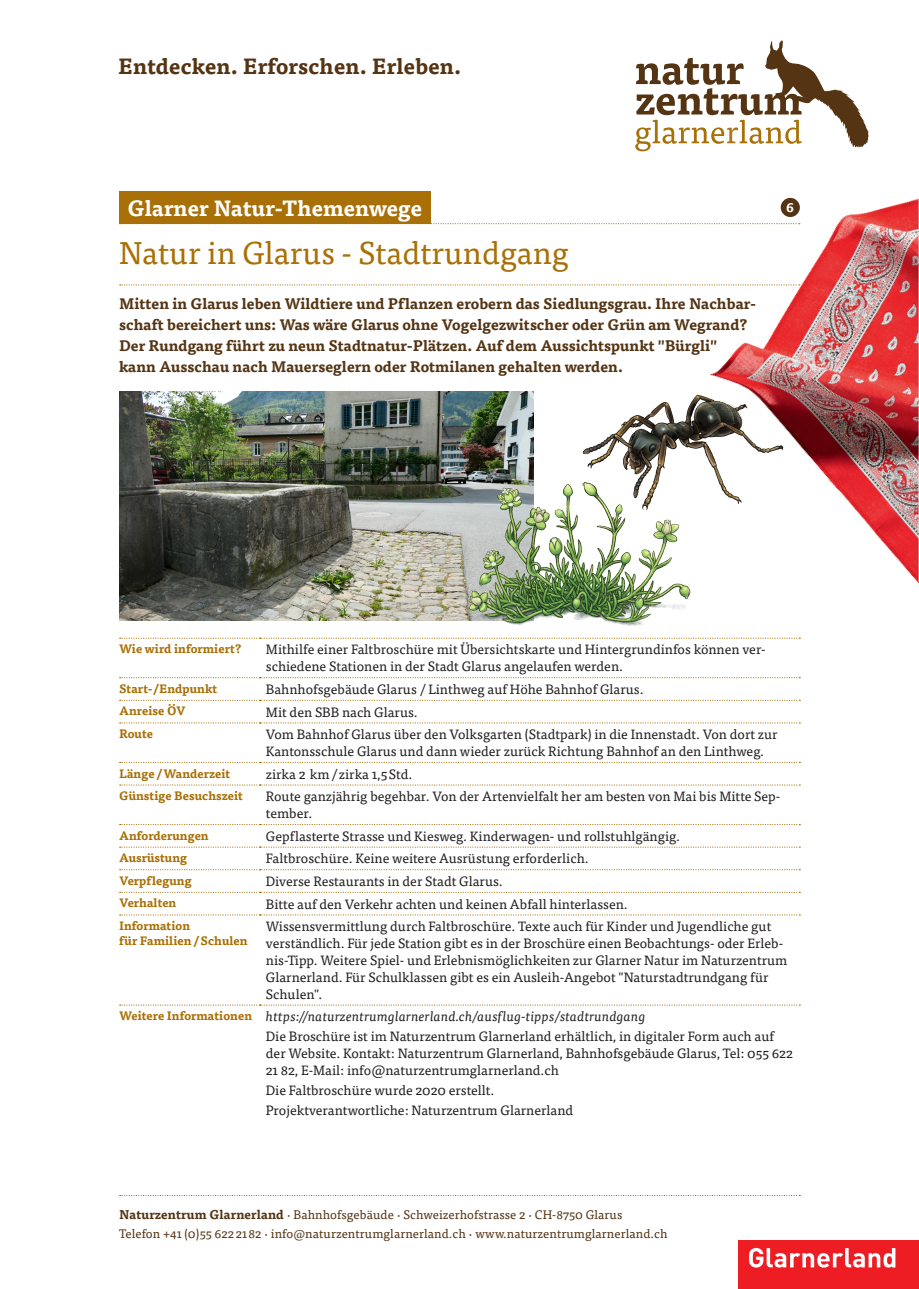
<style>
.page{position:relative;width:919px;height:1289px;background:#fff}
.page>*{position:absolute;margin:0;border:0;box-sizing:border-box;transform-origin:0 0}
._01_Haupttitel{font:31.5px "Tisa OT";color:#a87006}
._10_Claim__Kopf{font:700 21.75px "Tisa OT";letter-spacing:.005em;color:#543413}
._00_Infoblatt{font:700 21.75px "Tisa OT";color:#fff}
._03_Lead{font:700 15px "Tisa OT";color:#543413}
._09_Tabelle_GS{font:13.5px/16.8px "Tisa OT";color:#231f20}
._09_Tabelle_GS-2{font:italic 13.5px "Tisa OT";letter-spacing:.01em;color:#231f20}
._02_Zusatz_Haupttite{font:700 12.75px "Tisa OT";color:#fff}
.t1{font:12.3px/18.3px "Tisa OT";letter-spacing:.005em;color:#543413}
._09_Tabelle_GS-3{font:700 12px/15px "Tisa OT";color:#a87006}
.s1{font-weight:700;font-size:12.6px}
.s2{font-size:11.25px}
</style>
<div class="page">
<div style="left:738px;top:1240px;width:180px;height:48px;background:#ee1d23"></div>
<svg style="left:749px;top:1247px;width:146px;height:20px"></svg>
<svg style="left:430px;top:223px;width:182px;height:1px"></svg>
<svg style="left:120px;top:284px;width:492px;height:1px"></svg>
<svg style="left:120px;top:637px;width:680px;height:1px"></svg>
<svg style="left:120px;top:677px;width:680px;height:1px"></svg>
<svg style="left:120px;top:699px;width:680px;height:2px"></svg>
<svg style="left:120px;top:722px;width:680px;height:1px"></svg>
<svg style="left:120px;top:761px;width:680px;height:2px"></svg>
<svg style="left:120px;top:784px;width:680px;height:1px"></svg>
<svg style="left:120px;top:824px;width:680px;height:1px"></svg>
<svg style="left:120px;top:846px;width:680px;height:1px"></svg>
<svg style="left:120px;top:869px;width:680px;height:1px"></svg>
<svg style="left:120px;top:891px;width:680px;height:1px"></svg>
<svg style="left:120px;top:914px;width:680px;height:1px"></svg>
<svg style="left:120px;top:1004px;width:680px;height:1px"></svg>
<div style="left:119px;top:191px;width:311px;height:33px;background:#a87006"></div>
<img style="left:119px;top:391px;width:414px;height:229px">
<img style="left:448px;top:459px;width:247px;height:180px">
<img style="left:575px;top:434px;width:38px;height:80px">
<img style="left:613px;top:151px;width:305px;height:479px">
<svg style="left:635px;top:40px;width:234px;height:111px"></svg>
<p class="_10_Claim__Kopf" style="left:118px;top:53px;width:345px">Entdecken. Erforschen. Erleben.</p>
<p class="_00_Infoblatt" style="left:128px;top:194px;width:296px">Glarner Natur-Themenwege</p>
<p class="_02_Zusatz_Haupttite" style="left:786px;top:199px;width:9px">6</p>
<p class="_01_Haupttitel" style="left:119px;top:234px;width:451px">Natur in Glarus - Stadtrundgang</p>
<p class="_03_Lead" style="left:119px;top:294px;width:638px">Mitten in Glarus leben Wildtiere und Pflanzen erobern das Siedlungsgrau. Ihre Nachbar-</p>
<p class="_03_Lead" style="left:119px;top:315px;width:629px">schaft bereichert uns: Was wäre Glarus ohne Vogelgezwitscher oder Grün am Wegrand?</p>
<p class="_03_Lead" style="left:119px;top:336px;width:599px">Der Rundgang führt zu neun Stadtnatur-Plätzen. Auf dem Aussichtspunkt "Bürgli"</p>
<p class="_03_Lead" style="left:119px;top:357px;width:505px">kann Ausschau nach Mauerseglern oder Rotmilanen gehalten werden.</p>
<p class="_09_Tabelle_GS-3" style="left:119px;top:642px;width:124px">Wie wird informiert?</p>
<p class="_09_Tabelle_GS" style="left:266px;top:641px;width:501px">Mithilfe einer Faltbroschüre mit Übersichtskarte und Hintergrundinfos können ver&shy;schiedene Stationen in der Stadt Glarus angelaufen werden.</p>
<p class="_09_Tabelle_GS-3" style="left:119px;top:681px;width:100px">Start-/Endpunkt</p>
<p class="_09_Tabelle_GS" style="left:266px;top:681px;width:379px">Bahnhofsgebäude Glarus / Linthweg auf Höhe Bahnhof Glarus.</p>
<p class="_09_Tabelle_GS-3" style="left:119px;top:704px;width:68px">Anreise ÖV</p>
<p class="_09_Tabelle_GS" style="left:266px;top:703px;width:153px">Mit den SBB nach Glarus.</p>
<p class="_09_Tabelle_GS-3" style="left:119px;top:726px;width:35px">Route</p>
<p class="_09_Tabelle_GS" style="left:266px;top:726px;width:513px">Vom Bahnhof Glarus über den Volksgarten (Stadtpark) in die Innenstadt. Von dort zur<br>Kantonsschule Glarus und dann wieder zurück Richtung Bahnhof an den Linthweg.</p>
<p class="_09_Tabelle_GS-3" style="left:119px;top:766px;width:113px">Länge/Wanderzeit</p>
<p class="_09_Tabelle_GS" style="left:266px;top:765px;width:148px">zirka 2 km/ zirka 1,5Std.</p>
<p class="_09_Tabelle_GS-3" style="left:119px;top:788px;width:125px">Günstige Besuchszeit</p>
<p class="_09_Tabelle_GS" style="left:266px;top:788px;width:516px">Route ganzjährig begehbar. Von der Artenvielfalt her am besten von Mai bis Mitte Sep&shy;tember.</p>
<p class="_09_Tabelle_GS-3" style="left:119px;top:828px;width:91px">Anforderungen</p>
<p class="_09_Tabelle_GS" style="left:266px;top:827px;width:415px">Gepflasterte Strasse und Kiesweg. Kinderwagen- und rollstuhlgängig.</p>
<p class="_09_Tabelle_GS-3" style="left:119px;top:851px;width:70px">Ausrüstung</p>
<p class="_09_Tabelle_GS" style="left:266px;top:850px;width:324px">Faltbroschüre. Keine weitere Ausrüstung erforderlich.</p>
<p class="_09_Tabelle_GS-3" style="left:119px;top:873px;width:74px">Verpflegung</p>
<p class="_09_Tabelle_GS" style="left:266px;top:873px;width:238px">Diverse Restaurants in der Stadt Glarus.</p>
<p class="_09_Tabelle_GS-3" style="left:119px;top:896px;width:59px">Verhalten</p>
<p class="_09_Tabelle_GS" style="left:266px;top:895px;width:363px">Bitte auf den Verkehr achten und keinen Abfall hinterlassen.</p>
<p class="_09_Tabelle_GS-3" style="left:119px;top:918px;width:130px">Information<br>für Familien/Schulen</p>
<p class="_09_Tabelle_GS" style="left:266px;top:918px;width:523px">Wissensvermittlung durch Faltbroschüre. Texte auch für Kinder und Jugendliche gut verständlich. Für jede Station gibt es in der Broschüre einen Beobachtungs- oder Erleb&shy;nis-Tipp. Weitere Spiel- und Erlebnismöglichkeiten zur Glarner Natur im Naturzentrum Glarnerland. Für Schulklassen gibt es ein Ausleih-Angebot "Naturstadtrundgang für Schulen".</p>
<p class="_09_Tabelle_GS-3" style="left:119px;top:1008px;width:134px">Weitere Informationen</p>
<p class="_09_Tabelle_GS-2" style="left:266px;top:1008px;width:381px">https://naturzentrumglarnerland.ch/ausflug-tipps/stadtrundgang</p>
<p class="_09_Tabelle_GS" style="left:266px;top:1028px;width:528px">Die Broschüre ist im Naturzentrum Glarnerland erhältlich, in digitaler Form auch auf der Website. Kontakt: Naturzentrum Glarnerland, Bahnhofsgebäude Glarus, Tel: 055 622<br>21 82, E-Mail: info@naturzentrumglarnerland.ch</p>
<p class="_09_Tabelle_GS" style="left:266px;top:1082px;width:230px">Die Faltbroschüre wurde 2020 erstellt.</p>
<p class="_09_Tabelle_GS" style="left:266px;top:1102px;width:309px">Projektverantwortliche: Naturzentrum Glarnerland</p>
<p class="t1" style="left:119px;top:1206px;width:550px"><span class="s1">Naturzentrum Glarnerland</span> · Bahnhofsgebäude · Schweizerhofstrasse 2 · CH-8750 Glarus<br>Telefon +41 (0)55 622 2182 · info<span class="s2">@</span>naturzentrumglarnerland.ch · www.naturzentrumglarnerland.ch</p>
</div>
